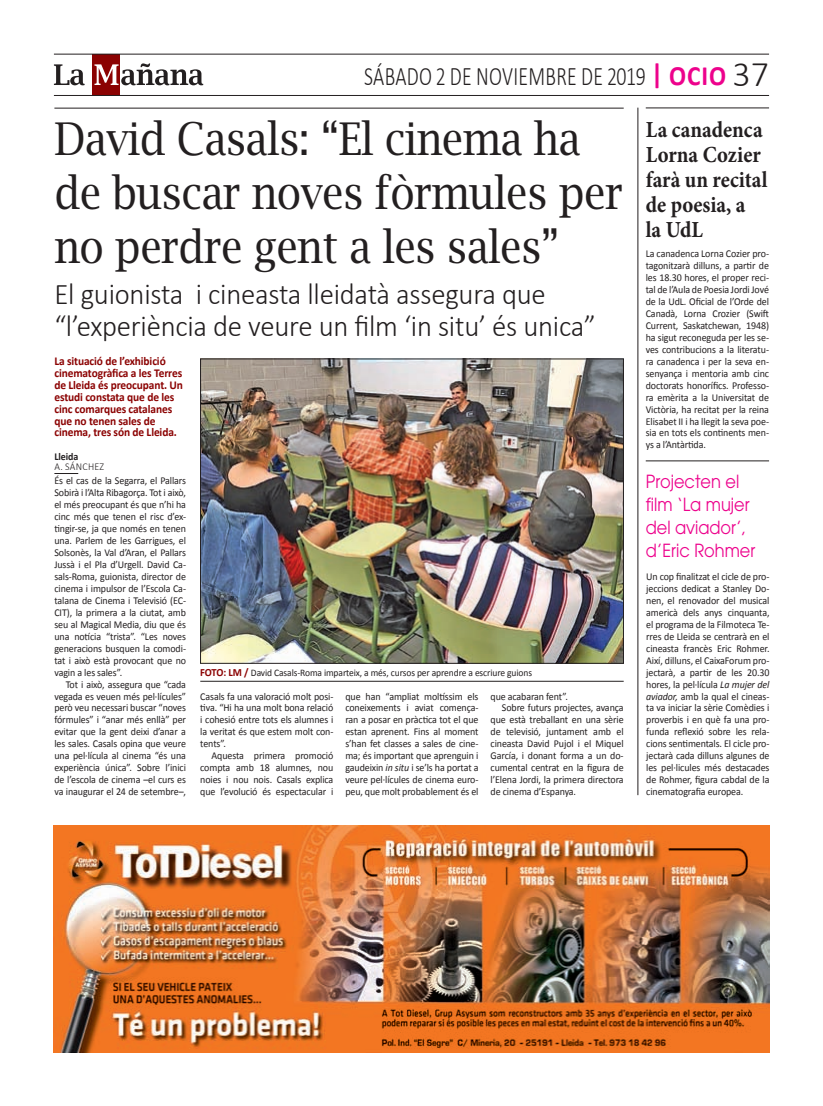
<style>
.page{position:relative;width:823px;height:1106px;background:#fff}
.page>*{position:absolute;margin:0;border:0;box-sizing:border-box;transform-origin:0 0}
.t1{font:45px/54px "Lucida Bright";letter-spacing:-.015em;color:#231f20;scale:.9 1}
.t2{font:300 30px/32px "Calibri";letter-spacing:-.01em;color:#231f20;scale:.96 1}
.t3{font:300 26.8px "Calibri";letter-spacing:.015em;color:#231f20;scale:.74 1}
.t4{font:700 23px/25px "Minion Pro";color:#231f20;scale:.9 1}
.t5{font:18px/23px "Avant Garde";color:#ed028c;scale:.9 1}
.t6{font:700 12px/12px "Calibri";letter-spacing:-.01em;color:#8b0202;scale:.95 1}
.t7{font:10.5px/12px "Calibri";letter-spacing:-.01em;color:#231f20;text-align:justify;scale:.95 1}
.t8{font:300 10.5px/10px "Calibri";letter-spacing:.03em;color:#231f20;scale:.95 1}
.t9{font:10px "Calibri";letter-spacing:-.01em;color:#231f20;scale:.95 1}
.s1{font-weight:700;font-size:28px;color:#ed028c}
.s2{font-size:36px}
.s3{font-weight:700}
.s4{font-weight:700;font-size:11px;color:#8b0202}
.s5{font-style:italic}
</style>
<div class="page">
<svg style="left:54px;top:473px;width:24px;height:1px"></svg>
<hr style="left:54px;top:108px;width:569px;height:1px;background:#231f20">
<img style="left:202px;top:361px;width:419px;height:300px">
<div style="left:200px;top:359px;width:423px;height:304px;border:1px solid #231f20"></div>
<hr style="left:200px;top:681px;width:423px;height:1px;background:#231f20">
<hr style="left:637px;top:108px;width:1px;height:687px;background:#231f20">
<img style="left:54px;top:825px;width:714px;height:227px">
<hr style="left:645px;top:107px;width:123px;height:1px;background:#231f20">
<hr style="left:645px;top:460px;width:123px;height:1px;background:#231f20">
<div style="left:93px;top:54px;width:27px;height:41px;background:#8b0202"></div>
<svg style="left:94px;top:63px;width:109px;height:22px"></svg>
<svg style="left:54px;top:64px;width:31px;height:21px"></svg>
<hr style="left:54px;top:95px;width:714px;height:1px;background:#231f20">
<hr style="left:54px;top:54px;width:714px;height:1px;background:#231f20">
<p class="t3" style="left:364px;top:60px;width:548px">SÁBADO 2 DE NOVIEMBRE DE 2019 <span class="s1">| OCIO</span> <span class="s2">37</span></p>
<p class="t1" style="left:54px;top:112px;width:632px">David Casals: “El cinema ha de buscar noves fòrmules per no perdre gent a les sales”</p>
<p class="t2" style="left:54px;top:276px;width:565px">El guionista i cineasta lleidatà assegura que “l’experiència de veure un film ‘in situ’ és unica”</p>
<p class="t6" style="left:54px;top:355px;width:137px">La situació de l’exhibició cinematogràfica a les Terres de Lleida és preocupant. Un estudi constata que de les cinc comarques catalanes que no tenen sales de cinema, tres són de Lleida.</p>
<p class="t8" style="left:54px;top:451px;width:54px"><span class="s3">Lleida<br></span>A. SÁNCHEZ</p>
<p class="t7" style="left:54px;top:475px;width:140px">És el cas de la Segarra, el Pallars</p>
<p class="t7" style="left:54px;top:487px;width:140px">Sobirà i l’Alta Ribagorça. Tot i això,</p>
<p class="t7" style="left:54px;top:499px;width:140px">el més preocupant és que n’hi ha</p>
<p class="t7" style="left:54px;top:510px;width:140px">cinc més que tenen el risc d’ex-</p>
<p class="t7" style="left:54px;top:522px;width:140px">tingir-se, ja que només en tenen</p>
<p class="t7" style="left:54px;top:534px;width:140px">una. Parlem de les Garrigues, el</p>
<p class="t7" style="left:54px;top:546px;width:140px">Solsonès, la Val d’Aran, el Pallars</p>
<p class="t7" style="left:54px;top:558px;width:140px">Jussà i el Pla d’Urgell. David Ca-</p>
<p class="t7" style="left:54px;top:570px;width:140px">sals-Roma, guionista, director de</p>
<p class="t7" style="left:54px;top:582px;width:140px">cinema i impulsor de l’Escola Ca-</p>
<p class="t7" style="left:54px;top:594px;width:140px">talana de Cinema i Televisió (EC-</p>
<p class="t7" style="left:54px;top:606px;width:140px">CIT), la primera a la ciutat, amb</p>
<p class="t7" style="left:54px;top:618px;width:140px">seu al Magical Media, diu que és</p>
<p class="t7" style="left:54px;top:630px;width:140px">una notícia “trista”. “Les noves</p>
<p class="t7" style="left:54px;top:642px;width:140px">generacions busquen la comodi-</p>
<p class="t7" style="left:54px;top:654px;width:140px">tat i això està provocant que no</p>
<p class="t7" style="left:54px;top:666px;width:73px">vagin a les sales”.</p>
<p class="t7" style="left:66px;top:678px;width:128px">Tot i això, assegura que “cada</p>
<p class="t7" style="left:54px;top:690px;width:140px">vegada es veuen més pel·lícules”</p>
<p class="t7" style="left:54px;top:702px;width:140px">però veu necessari buscar “noves</p>
<p class="t7" style="left:54px;top:714px;width:140px">fórmules” i “anar més enllà” per</p>
<p class="t7" style="left:54px;top:726px;width:140px">evitar que la gent deixi d’anar a</p>
<p class="t7" style="left:54px;top:738px;width:140px">les sales. Casals opina que veure</p>
<p class="t7" style="left:54px;top:749px;width:140px">una pel·lícula al cinema “és una</p>
<p class="t7" style="left:54px;top:761px;width:140px">experiència única”. Sobre l’inici</p>
<p class="t7" style="left:54px;top:773px;width:140px">de l’escola de cinema –el curs es</p>
<p class="t7" style="left:54px;top:785px;width:140px">va inaugurar el 24 de setembre–,</p>
<p class="t9" style="left:200px;top:666px;width:350px"><span class="s4">FOTO: LM /</span> David Casals-Roma imparteix, a més, cursos per aprendre a escriure guions</p>
<p class="t7" style="left:200px;top:690px;width:141px">Casals fa una valoració molt posi-</p>
<p class="t7" style="left:200px;top:702px;width:141px">tiva. “Hi ha una molt bona relació</p>
<p class="t7" style="left:200px;top:714px;width:141px">i cohesió entre tots els alumnes i</p>
<p class="t7" style="left:200px;top:726px;width:141px">la veritat és que estem molt con-</p>
<p class="t7" style="left:200px;top:738px;width:29px">tents”.</p>
<p class="t7" style="left:211px;top:750px;width:130px">Aquesta primera promoció</p>
<p class="t7" style="left:200px;top:761px;width:141px">compta amb 18 alumnes, nou</p>
<p class="t7" style="left:200px;top:773px;width:141px">noies i nou nois. Casals explica</p>
<p class="t7" style="left:200px;top:785px;width:141px">que l’evolució és espectacular i</p>
<p class="t7" style="left:345px;top:690px;width:141px">que han “ampliat moltíssim els coneixements i aviat comença&shy;ran a posar en pràctica tot el que estan aprenent. Fins al moment s’han fet classes a sales de cine&shy;ma; és important que aprenguin i gaudeixin <span class="s5">in situ</span> i se’ls ha portat a veure pel·lícules de cinema euro&shy;peu, que molt probablement és el</p>
<p class="t7" style="left:490px;top:690px;width:83px">que acabaran fent”.</p>
<p class="t7" style="left:501px;top:702px;width:129px">Sobre futurs projectes, avança</p>
<p class="t7" style="left:490px;top:714px;width:141px">que està treballant en una sèrie</p>
<p class="t7" style="left:490px;top:726px;width:141px">de televisió, juntament amb el</p>
<p class="t7" style="left:490px;top:738px;width:141px">cineasta David Pujol i el Miquel</p>
<p class="t7" style="left:490px;top:750px;width:141px">García, i donant forma a un do-</p>
<p class="t7" style="left:490px;top:761px;width:141px">cumental centrat en la figura de</p>
<p class="t7" style="left:490px;top:773px;width:141px">l’Elena Jordi, la primera directora</p>
<p class="t7" style="left:490px;top:785px;width:91px">de cinema d’Espanya.</p>
<p class="t4" style="left:645px;top:116px;width:137px">La canadenca<br>Lorna Cozier farà un recital de poesia, a<br>la UdL</p>
<p class="t7" style="left:645px;top:248px;width:131px">La canadenca Lorna Cozier pro&shy;tagonitzarà dilluns, a partir de les 18.30 hores, el proper reci&shy;tal de l’Aula de Poesia Jordi Jové de la UdL. Oficial de l’Orde del Canadà, Lorna Crozier (Swift Current, Saskatchewan, 1948) ha sigut reconeguda per les se&shy;ves contribucions a la literatu&shy;ra canadenca i per la seva en&shy;senyança i mentoria amb cinc doctorats honorífics. Professo&shy;ra emèrita a la Universitat de Victòria, ha recitat per la reina Elisabet II i ha llegit la seva poe&shy;sia en tots els continents men&shy;ys a l’Antàrtida.</p>
<p class="t5" style="left:645px;top:470px;width:123px">Projecten el film ‘La mujer del aviador’, d’Eric Rohmer</p>
<p class="t7" style="left:645px;top:570px;width:131px">Un cop finalitzat el cicle de pro&shy;jeccions dedicat a Stanley Do&shy;nen, el renovador del musical americà dels anys cinquanta, el programa de la Filmoteca Te&shy;rres de Lleida se centrarà en el cineasta francès Eric Rohmer.<br>Així, dilluns, el CaixaForum pro&shy;jectarà, a partir de les 20.30 hores, la pel·lícula <span class="s5">La mujer del aviador,</span> amb la qual el cineas&shy;ta va iniciar la sèrie Comèdies i proverbis i en què fa una pro&shy;funda reflexió sobre les rela&shy;cions sentimentals. El cicle pro&shy;jectarà cada dilluns algunes de les pel·licules més destacades de Rohmer, figura cabdal de la cinematografia europea.</p>
</div>
